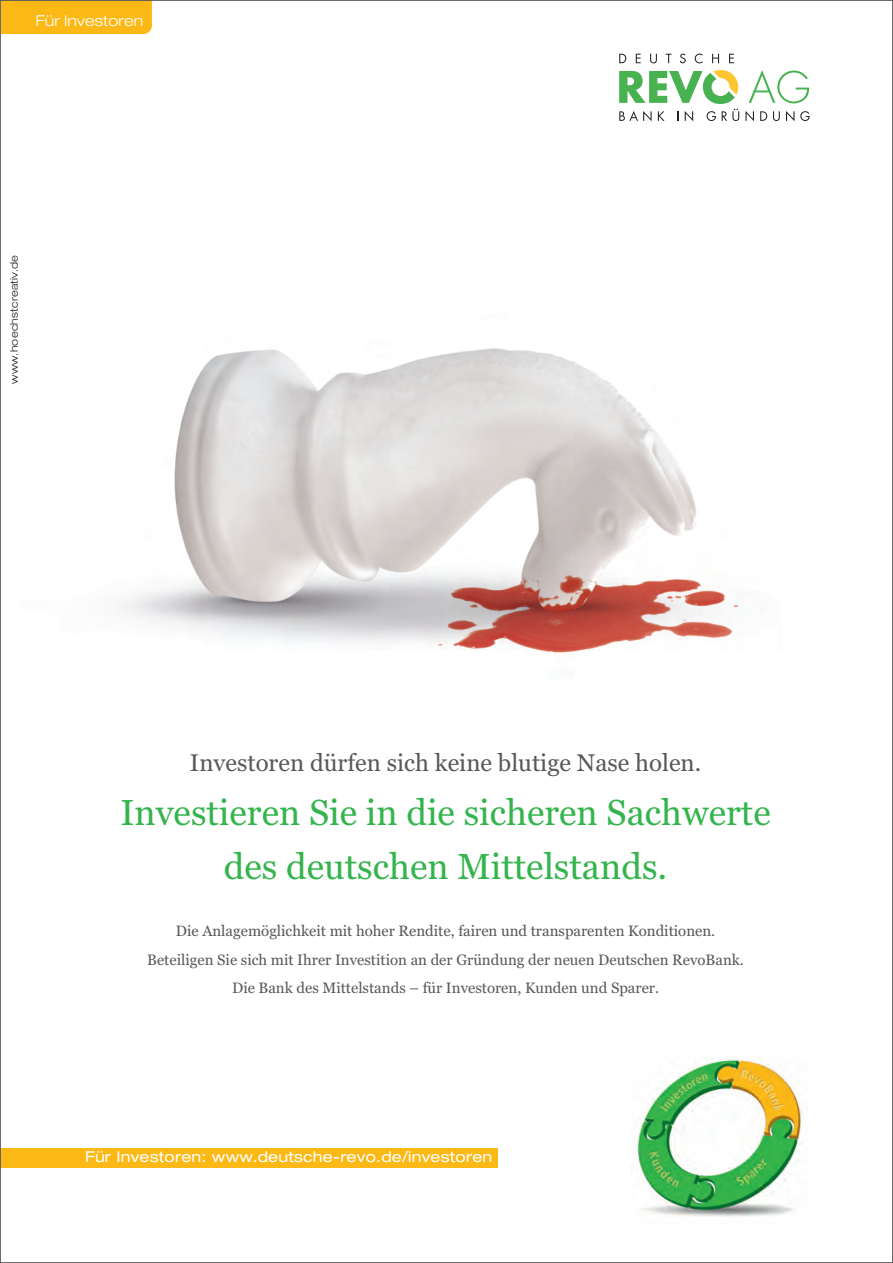
<style>
.page{position:relative;width:893px;height:1263px;background:#fff}
.page>*{position:absolute;margin:0;border:0;box-sizing:border-box;transform-origin:0 0}
.t1{font:36px/54px "Georgia";color:#34b44c;text-align:center}
.t2{font:24px "Georgia";color:#57585a}
.t3{font:15px/28.5px "Georgia";color:#57585a;text-align:center}
.t4{font:expanded 15px "Helvetica Neue LT Pro";letter-spacing:.015em;color:#fff}
.t5{font:300 expanded 15px "Helvetica Neue LT Pro";color:#fff}
.t6{font:300 expanded 10.5px "Helvetica Neue LT Pro";letter-spacing:.02em;color:#231f20}
</style>
<div class="page">
<img style="left:120px;top:348px;width:642px;height:305px">
<svg style="left:749px;top:70px;width:60px;height:33px"></svg>
<svg style="left:619px;top:70px;width:120px;height:51px"></svg>
<svg style="left:745px;top:111px;width:9px;height:10px"></svg>
<svg style="left:760px;top:111px;width:7px;height:10px"></svg>
<svg style="left:773px;top:111px;width:7px;height:10px"></svg>
<svg style="left:786px;top:111px;width:8px;height:10px"></svg>
<svg style="left:800px;top:111px;width:10px;height:10px"></svg>
<svg style="left:619px;top:54px;width:7px;height:9px"></svg>
<svg style="left:636px;top:54px;width:5px;height:9px"></svg>
<svg style="left:650px;top:54px;width:7px;height:9px"></svg>
<svg style="left:666px;top:54px;width:5px;height:9px"></svg>
<svg style="left:680px;top:54px;width:6px;height:9px"></svg>
<svg style="left:695px;top:54px;width:7px;height:9px"></svg>
<svg style="left:712px;top:54px;width:7px;height:9px"></svg>
<svg style="left:729px;top:54px;width:5px;height:9px"></svg>
<img style="left:631px;top:1057px;width:177px;height:167px;border-radius:8px">
<div style="left:2px;top:2px;width:150px;height:32px;background:#fcb814"></div>
<div style="left:0;top:1148px;width:498px;height:20px;background:#fcb814"></div>
<p class="t5" style="left:36px;top:15px;width:109px">Für Investoren</p>
<p class="t6" style="left:10px;top:384px;width:130px;rotate:-90deg">www.hoechstcreativ.de</p>
<h2 class="t2" style="left:190px;top:749px;width:513px">Investoren dürfen sich keine blutige Nase holen.</h2>
<h1 class="t1" style="left:120px;top:786px;width:652px">Investieren Sie in die sicheren Sachwerte des deutschen Mittelstands.</h1>
<p class="t3" style="left:147px;top:917px;width:598px">Die Anlagemöglichkeit mit hoher Rendite, fairen und transparenten Konditionen.<br>Beteiligen Sie sich mit Ihrer Investition an der Gründung der neuen Deutschen RevoBank.<br>Die Bank des Mittelstands – für Investoren, Kunden und Sparer.</p>
<p class="t4" style="left:85px;top:1151px;width:409px">Für Investoren: www.deutsche-revo.de/investoren</p>
</div>
